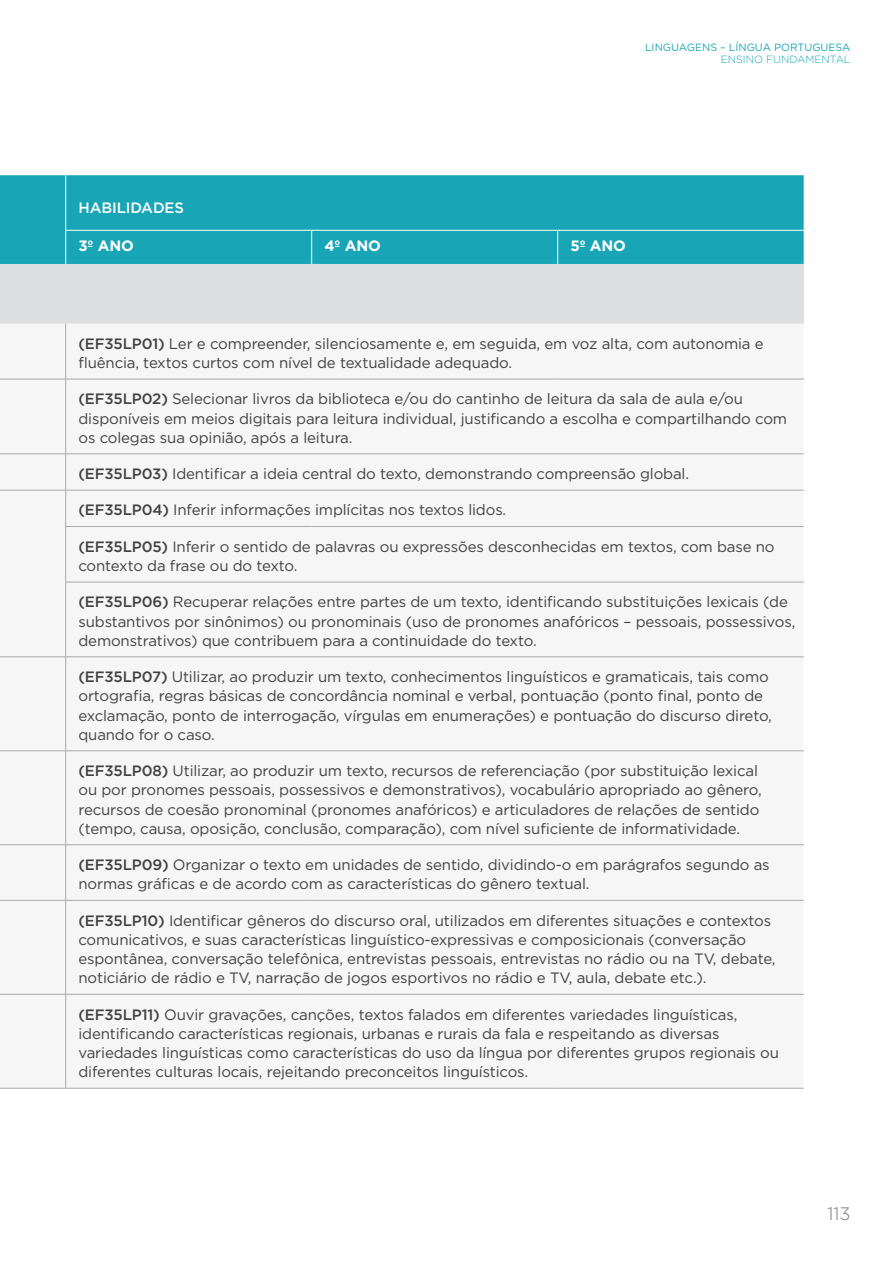
<style>
.page{position:relative;width:893px;height:1263px;background:#fff}
.page>*{position:absolute;margin:0;border:0;box-sizing:border-box;transform-origin:0 0}
.t1{font:300 18px "Gotham";color:#77787b}
.t2{font:15px/19.2px "Gotham";letter-spacing:-.01em;color:#414042}
.t3{font:700 15px "Gotham";letter-spacing:-.01em;color:#fff}
.t4{font:500 15px "Gotham";letter-spacing:-.01em;color:#fff}
.t5{font:10.5px "Gotham";color:#18a6b7}
.t6{font:300 10.5px "Gotham";color:#18a6b7}
.s1{font-weight:500}
</style>
<div class="page">
<div style="left:0;top:175px;width:804px;height:89px;background:#18a6b7"></div>
<div style="left:0;top:264px;width:804px;height:59px;background:#dedfe0"></div>
<div style="left:0;top:323px;width:804px;height:765px;background:#f6f6f6"></div>
<hr style="left:0;top:379px;width:66px;height:1px;background:#a7a9ac">
<hr style="left:0;top:453px;width:66px;height:1px;background:#a7a9ac">
<hr style="left:0;top:490px;width:66px;height:1px;background:#a7a9ac">
<hr style="left:0;top:656px;width:66px;height:1px;background:#a7a9ac">
<hr style="left:0;top:750px;width:66px;height:1px;background:#a7a9ac">
<hr style="left:0;top:844px;width:66px;height:1px;background:#a7a9ac">
<hr style="left:0;top:900px;width:66px;height:1px;background:#a7a9ac">
<hr style="left:0;top:994px;width:66px;height:1px;background:#a7a9ac">
<hr style="left:65px;top:323px;width:1px;height:56px;background:#a7a9ac">
<hr style="left:66px;top:379px;width:246px;height:1px;background:#a7a9ac">
<hr style="left:65px;top:379px;width:1px;height:75px;background:#a7a9ac">
<hr style="left:312px;top:379px;width:246px;height:1px;background:#a7a9ac">
<hr style="left:558px;top:379px;width:246px;height:1px;background:#a7a9ac">
<hr style="left:66px;top:453px;width:246px;height:1px;background:#a7a9ac">
<hr style="left:65px;top:454px;width:1px;height:36px;background:#a7a9ac">
<hr style="left:312px;top:453px;width:246px;height:1px;background:#a7a9ac">
<hr style="left:558px;top:453px;width:246px;height:1px;background:#a7a9ac">
<hr style="left:66px;top:490px;width:246px;height:1px;background:#a7a9ac">
<hr style="left:65px;top:490px;width:1px;height:36px;background:#a7a9ac">
<hr style="left:312px;top:490px;width:246px;height:1px;background:#a7a9ac">
<hr style="left:558px;top:490px;width:246px;height:1px;background:#a7a9ac">
<hr style="left:66px;top:526px;width:246px;height:1px;background:#a7a9ac">
<hr style="left:65px;top:527px;width:1px;height:55px;background:#a7a9ac">
<hr style="left:312px;top:526px;width:246px;height:1px;background:#a7a9ac">
<hr style="left:558px;top:526px;width:246px;height:1px;background:#a7a9ac">
<hr style="left:66px;top:582px;width:246px;height:1px;background:#a7a9ac">
<hr style="left:65px;top:582px;width:1px;height:75px;background:#a7a9ac">
<hr style="left:312px;top:582px;width:246px;height:1px;background:#a7a9ac">
<hr style="left:558px;top:582px;width:246px;height:1px;background:#a7a9ac">
<hr style="left:66px;top:656px;width:246px;height:1px;background:#a7a9ac">
<hr style="left:65px;top:657px;width:1px;height:94px;background:#a7a9ac">
<hr style="left:312px;top:656px;width:246px;height:1px;background:#a7a9ac">
<hr style="left:558px;top:656px;width:246px;height:1px;background:#a7a9ac">
<hr style="left:66px;top:750px;width:246px;height:1px;background:#a7a9ac">
<hr style="left:65px;top:751px;width:1px;height:93px;background:#a7a9ac">
<hr style="left:312px;top:750px;width:246px;height:1px;background:#a7a9ac">
<hr style="left:558px;top:750px;width:246px;height:1px;background:#a7a9ac">
<hr style="left:66px;top:844px;width:246px;height:1px;background:#a7a9ac">
<hr style="left:65px;top:845px;width:1px;height:55px;background:#a7a9ac">
<hr style="left:312px;top:844px;width:246px;height:1px;background:#a7a9ac">
<hr style="left:558px;top:844px;width:246px;height:1px;background:#a7a9ac">
<hr style="left:66px;top:900px;width:246px;height:1px;background:#a7a9ac">
<hr style="left:65px;top:900px;width:1px;height:94px;background:#a7a9ac">
<hr style="left:312px;top:900px;width:246px;height:1px;background:#a7a9ac">
<hr style="left:558px;top:900px;width:246px;height:1px;background:#a7a9ac">
<hr style="left:66px;top:994px;width:246px;height:1px;background:#a7a9ac">
<hr style="left:65px;top:994px;width:1px;height:94px;background:#a7a9ac">
<hr style="left:312px;top:994px;width:246px;height:1px;background:#a7a9ac">
<hr style="left:558px;top:994px;width:246px;height:1px;background:#a7a9ac">
<hr style="left:65px;top:175px;width:1px;height:55px;background:#fff">
<hr style="left:65px;top:231px;width:1px;height:33px;background:#fff">
<hr style="left:311px;top:231px;width:1px;height:33px;background:#fff">
<hr style="left:557px;top:231px;width:1px;height:33px;background:#fff">
<hr style="left:65px;top:230px;width:247px;height:1px;background:#fff">
<hr style="left:312px;top:230px;width:246px;height:1px;background:#fff">
<hr style="left:558px;top:230px;width:246px;height:1px;background:#fff">
<hr style="left:0;top:1088px;width:66px;height:1px;background:#a7a9ac">
<hr style="left:66px;top:1088px;width:246px;height:1px;background:#a7a9ac">
<hr style="left:312px;top:1088px;width:246px;height:1px;background:#a7a9ac">
<hr style="left:558px;top:1088px;width:246px;height:1px;background:#a7a9ac">
<p class="t5" style="left:645px;top:42px;width:207px">LINGUAGENS – LÍNGUA PORTUGUESA</p>
<p class="t6" style="left:721px;top:54px;width:131px">ENSINO FUNDAMENTAL</p>
<p class="t4" style="left:78px;top:199px;width:107px">HABILIDADES</p>
<p class="t3" style="left:78px;top:237px;width:57px">3º ANO</p>
<p class="t3" style="left:324px;top:237px;width:58px">4º ANO</p>
<p class="t3" style="left:570px;top:237px;width:57px">5º ANO</p>
<p class="t2" style="left:78px;top:334px;width:687px"><span class="s1">(EF35LP01)</span> Ler e compreender, silenciosamente e, em seguida, em voz alta, com autonomia e fluência, textos curtos com nível de textualidade adequado.</p>
<p class="t2" style="left:78px;top:389px;width:710px"><span class="s1">(EF35LP02)</span> Selecionar livros da biblioteca e/ou do cantinho de leitura da sala de aula e/ou disponíveis em meios digitais para leitura individual, justificando a escolha e compartilhando com os colegas sua opinião, após a leitura.</p>
<p class="t2" style="left:78px;top:464px;width:612px"><span class="s1">(EF35LP03)</span> Identificar a ideia central do texto, demonstrando compreensão global.</p>
<p class="t2" style="left:78px;top:500px;width:429px"><span class="s1">(EF35LP04)</span> Inferir informações implícitas nos textos lidos.</p>
<p class="t2" style="left:78px;top:537px;width:698px"><span class="s1">(EF35LP05)</span> Inferir o sentido de palavras ou expressões desconhecidas em textos, com base no contexto da frase ou do texto.</p>
<p class="t2" style="left:78px;top:592px;width:718px"><span class="s1">(EF35LP06)</span> Recuperar relações entre partes de um texto, identificando substituições lexicais (de substantivos por sinônimos) ou pronominais (uso de pronomes anafóricos – pessoais, possessivos, demonstrativos) que contribuem para a continuidade do texto.</p>
<p class="t2" style="left:78px;top:667px;width:695px"><span class="s1">(EF35LP07)</span> Utilizar, ao produzir um texto, conhecimentos linguísticos e gramaticais, tais como ortografia, regras básicas de concordância nominal e verbal, pontuação (ponto final, ponto de exclamação, ponto de interrogação, vírgulas em enumerações) e pontuação do discurso direto, quando for o caso.</p>
<p class="t2" style="left:78px;top:761px;width:685px"><span class="s1">(EF35LP08)</span> Utilizar, ao produzir um texto, recursos de referenciação (por substituição lexical ou por pronomes pessoais, possessivos e demonstrativos), vocabulário apropriado ao gênero, recursos de coesão pronominal (pronomes anafóricos) e articuladores de relações de sentido (tempo, causa, oposição, conclusão, comparação), com nível suficiente de informatividade.</p>
<p class="t2" style="left:78px;top:855px;width:693px"><span class="s1">(EF35LP09)</span> Organizar o texto em unidades de sentido, dividindo-o em parágrafos segundo as normas gráficas e de acordo com as características do gênero textual.</p>
<p class="t2" style="left:78px;top:910px;width:699px"><span class="s1">(EF35LP10)</span> Identificar gêneros do discurso oral, utilizados em diferentes situações e contextos comunicativos, e suas características linguístico-expressivas e composicionais (conversação espontânea, conversação telefônica, entrevistas pessoais, entrevistas no rádio ou na TV, debate, noticiário de rádio e TV, narração de jogos esportivos no rádio e TV, aula, debate etc.).</p>
<p class="t2" style="left:78px;top:1004px;width:702px"><span class="s1">(EF35LP11)</span> Ouvir gravações, canções, textos falados em diferentes variedades linguísticas, identificando características regionais, urbanas e rurais da fala e respeitando as diversas variedades linguísticas como características do uso da língua por diferentes grupos regionais ou diferentes culturas locais, rejeitando preconceitos linguísticos.</p>
<p class="t1" style="left:827px;top:1203px;width:25px">113</p>
</div>
